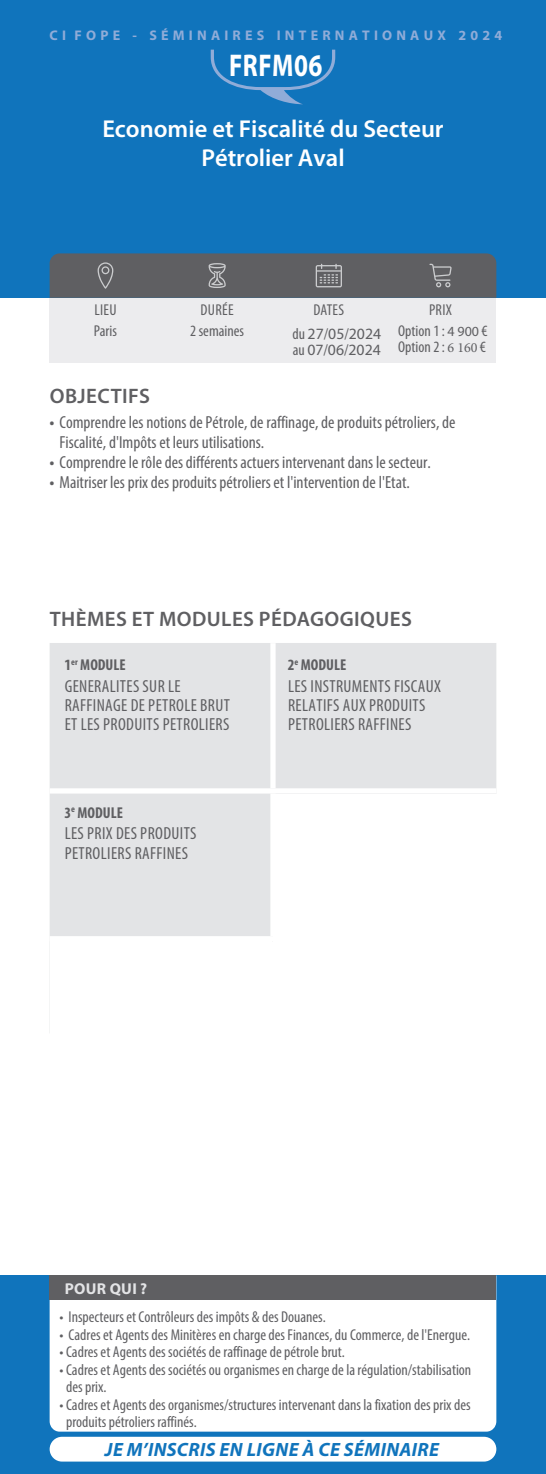
<style>
.page{position:relative;width:546px;height:1474px;background:#fff}
.page>*{position:absolute;margin:0;border:0;box-sizing:border-box;transform-origin:0 0}
.t1{font:700 31.5px "Myriad Pro";letter-spacing:.02em;color:#fff;scale:.8 1}
.t2{font:600 24.5px/28px "Myriad Pro";color:#fff;text-align:center}
.t3{font:600 21px "Myriad Pro";letter-spacing:.02em;color:#5f5f62}
.t4{font:italic 700 19.25px "Myriad Pro";letter-spacing:.02em;color:#1074bc}
.t5{font:condensed 17.5px/20.1px "Myriad Pro";color:#5f5f62}
.t6{font:condensed 17.5px/19.2px "Myriad Pro";letter-spacing:.02em;color:#5f5f62}
.t7{font:condensed 15.75px/21.7px "Myriad Pro";color:#5f5f62}
.t8{font:700 condensed 15.75px "Myriad Pro";color:#5f5f62}
.t9{font:15.75px "Myriad Pro";color:#5f5f62}
.t10{font:700 15.75px "Myriad Pro";letter-spacing:.02em;color:#e3e4e6}
.t11{font:700 14px "Myriad Pro";letter-spacing:.3em;color:#90acd8}
.s1{font-stretch:normal}
.s2{font-stretch:condensed}
.s3{font-stretch:normal;font-size:14px}
.s4{font-family:"Minion Pro";font-stretch:normal;font-size:14px}
.s5{font-weight:700}
</style>
<div class="page">
<div style="left:0;top:1275px;width:546px;height:198px;background:#1074bc"></div>
<div style="left:50px;top:298px;width:446px;height:64px;background:#ececee"></div>
<div style="left:50px;top:1300px;width:446px;height:131px;background:#fff"></div>
<div style="left:0;top:0;width:546px;height:298px;background:#1074bc"></div>
<svg style="left:50px;top:253px;width:446px;height:45px;background:#606266"></svg>
<div style="left:50px;top:1275px;width:446px;height:25px;background:#5f5f62"></div>
<div style="left:50px;top:643px;width:446px;height:293px;background:#e3e4e6"></div>
<div style="left:270px;top:643px;width:5px;height:145px;background:#fff"></div>
<div style="left:50px;top:788px;width:223px;height:5px;background:#fff"></div>
<div style="left:273px;top:788px;width:223px;height:5px;background:#fff"></div>
<div style="left:270px;top:793px;width:5px;height:143px;background:#fff"></div>
<svg style="left:211px;top:50px;width:124px;height:54px"></svg>
<div style="left:50px;top:1436px;width:446px;height:25px;background:#fff;border-radius:12px"></div>
<img style="left:275px;top:794px;width:221px;height:141px">
<p class="t11" style="left:50px;top:26px;width:454px">CI FOPE - SÉMINAIRES INTERNATIONAUX 2024</p>
<h1 class="t1" style="left:229px;top:45px;width:118px">FRFM06</h1>
<h2 class="t2" style="left:102px;top:115px;width:343px">Economie et Fiscalité du Secteur<br>Pétrolier Aval</h2>
<p class="t7" style="left:190px;top:299px;width:55px;text-align:center">DURÉE<br>2 semaines</p>
<p class="t7" style="left:94px;top:299px;width:24px">LIEU<br>Paris</p>
<p class="t7" style="left:292px;top:297px;width:90px;line-height:24.3px;text-indent:21px">DATES<br>du <span class="s1">27</span>/<span class="s1">05</span>/<span class="s1">2024</span></p>
<p class="t9" style="left:293px;top:340px;width:89px"><span class="s2">au</span> 07<span class="s2">/</span>06<span class="s2">/</span>2024</p>
<p class="t7" style="left:398px;top:299px;width:91px;text-align:center">PRIX<br>Option 1 : <span class="s3">4 900</span> €</p>
<p class="t7" style="left:398px;top:336px;width:89px">Option 2 : <span class="s4">6 160</span> €</p>
<h3 class="t3" style="left:50px;top:384px;width:102px">OBJECTIFS</h3>
<p class="t5" style="left:60px;top:412px;width:397px;text-indent:-10px"><span class="s5">•</span> Comprendre les notions de Pétrole, de raffinage, de produits pétroliers, de<br>Fiscalité, d'Impôts et leurs utilisations.</p>
<p class="t5" style="left:50px;top:452px;width:382px"><span class="s5">•</span> Comprendre le rôle des différents actuers intervenant dans le secteur.</p>
<p class="t5" style="left:50px;top:472px;width:362px"><span class="s5">•</span> Maitriser les prix des produits pétroliers et l'intervention de l'Etat.</p>
<h3 class="t3" style="left:50px;top:607px;width:363px">THÈMES ET MODULES PÉDAGOGIQUES</h3>
<p class="t8" style="left:64px;top:654px;width:63px">1<sup>er</sup> MODULE</p>
<p class="t6" style="left:65px;top:676px;width:167px">GENERALITES SUR LE<br>RAFFINAGE DE PETROLE BRUT<br>ET LES PRODUITS PETROLIERS</p>
<p class="t8" style="left:288px;top:654px;width:60px">2<sup>e</sup> MODULE</p>
<p class="t6" style="left:288px;top:676px;width:154px">LES INSTRUMENTS FISCAUX<br>RELATIFS AUX PRODUITS<br>PETROLIERS RAFFINES</p>
<p class="t8" style="left:64px;top:802px;width:60px">3<sup>e</sup> MODULE</p>
<p class="t6" style="left:65px;top:823px;width:133px">LES PRIX DES PRODUITS<br>PETROLIERS RAFFINES</p>
<p class="t10" style="left:65px;top:1278px;width:84px">POUR QUI ?</p>
<p class="t7" style="left:60px;top:1306px;width:268px">• Inspecteurs et Contrôleurs des impôts &amp; des Douanes.</p>
<p class="t7" style="left:60px;top:1323px;width:412px">• Cadres et Agents des Minitères en charge des Finances, du Commerce, de l'Energue.</p>
<p class="t7" style="left:60px;top:1341px;width:287px">• Cadres et Agents des sociétés de raffinage de pétrole brut.</p>
<p class="t7" style="left:66px;top:1360px;width:406px;line-height:17.5px;text-indent:-7px">• Cadres et Agents des sociétés ou organismes en charge de la régulation/stabilisation des prix.</p>
<p class="t7" style="left:66px;top:1395px;width:406px;line-height:17.5px;text-indent:-7px">• Cadres et Agents des organismes/structures intervenant dans la fixation des prix des produits pétroliers raffinés.</p>
<p class="t4" style="left:105px;top:1437px;width:335px">JE M’INSCRIS EN LIGNE À CE SÉMINAIRE</p>
</div>
